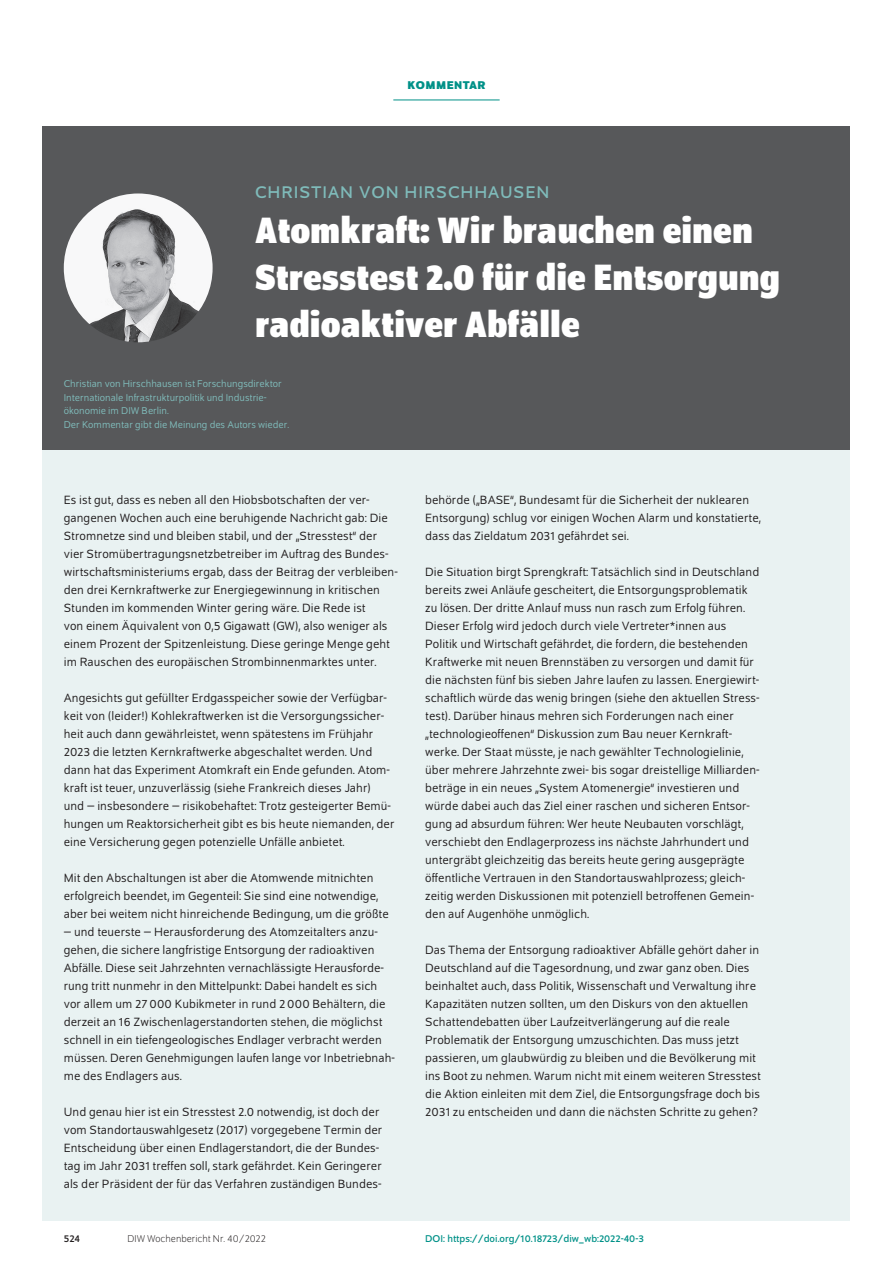
<style>
.page{position:relative;width:893px;height:1263px;background:#fff}
.page>*{position:absolute;margin:0;border:0;box-sizing:border-box;transform-origin:0 0}
.t1{font:700 semi-condensed 39px/46.8px "Schumpeter";color:#fff}
.t2{font:18px "Schumpeter";letter-spacing:.05em;color:#7fbbba}
.t3{font:12.75px/18px "Schumpeter Blond";letter-spacing:.005em;color:#231f20}
.t4{font:700 12px "Schumpeter";letter-spacing:.04em;color:#009188}
.t5{font:10.5px/13.5px "Schumpeter Blond";color:#7fbbba}
.t6{font:10.5px "Schumpeter";color:#009188}
.t7{font:300 10.5px "Schumpeter";color:#231f20}
.t8{font:10.5px "Schumpeter";color:#231f20}
</style>
<div class="page">
<div style="left:43px;top:126px;width:807px;height:324px;background:#57585a"></div>
<hr style="left:393px;top:100px;width:107px;height:1px;background:#009188">
<img style="left:64px;top:193px;width:149px;height:149px;border-radius:74px">
<div style="left:43px;top:450px;width:807px;height:770px;background:#e9f2f2"></div>
<p class="t4" style="left:407px;top:79px;width:80px">KOMMENTAR</p>
<h2 class="t2" style="left:255px;top:183px;width:296px">CHRISTIAN VON HIRSCHHAUSEN</h2>
<h1 class="t1" style="left:255px;top:207px;width:526px">Atomkraft: Wir brauchen einen<br>Stresstest 2.0 für die Entsorgung radioaktiver Abfälle</h1>
<p class="t5" style="left:64px;top:377px;width:227px">Christian von Hirschhausen ist Forschungsdirektor Internationale Infrastrukturpolitik und Industrie&shy;ökonomie im DIW Berlin.<br>Der Kommentar gibt die Meinung des Autors wieder.</p>
<p class="t3" style="left:64px;top:491px;width:336px">Es ist gut, dass es neben all den Hiobsbotschaften der ver&shy;gangenen Wochen auch eine beruhigende Nachricht gab: Die Stromnetze sind und bleiben stabil, und der „Stresstest“ der vier Stromübertragungsnetzbetreiber im Auftrag des Bundes&shy;wirtschaftsministeriums ergab, dass der Beitrag der verbleiben&shy;den drei Kernkraftwerke zur Energiegewinnung in kritischen Stunden im kommenden Winter gering wäre. Die Rede ist<br>von einem Äquivalent von 0,5 Gigawatt (GW), also weniger als einem Prozent der Spitzenleistung. Diese geringe Menge geht im Rauschen des europäischen Strombinnenmarktes unter.</p>
<p class="t3" style="left:64px;top:689px;width:332px">Angesichts gut gefüllter Erdgasspeicher sowie der Verfügbar&shy;keit von (leider!) Kohlekraftwerken ist die Versorgungssicher&shy;heit auch dann gewährleistet, wenn spätestens im Frühjahr 2023 die letzten Kernkraftwerke abgeschaltet werden. Und dann hat das Experiment Atomkraft ein Ende gefunden. Atom&shy;kraft ist teuer, unzuverlässig (siehe Frankreich dieses Jahr) und – insbesondere – risikobehaftet: Trotz gesteigerter Bemü&shy;hungen um Reaktorsicherheit gibt es bis heute niemanden, der eine Versicherung gegen potenzielle Unfälle anbietet.</p>
<p class="t3" style="left:64px;top:869px;width:326px">Mit den Abschaltungen ist aber die Atomwende mitnichten erfolgreich beendet, im Gegenteil: Sie sind eine notwendige, aber bei weitem nicht hinreichende Bedingung, um die größte</p>
<p class="t3" style="left:64px;top:923px;width:333px">– und teuerste – Herausforderung des Atomzeitalters anzu&shy;gehen, die sichere langfristige Entsorgung der radioaktiven Abfälle. Diese seit Jahrzehnten vernachlässigte Herausforde&shy;rung tritt nunmehr in den Mittelpunkt: Dabei handelt es sich vor allem um 27000 Kubikmeter in rund 2000 Behältern, die derzeit an 16 Zwischenlagerstandorten stehen, die möglichst schnell in ein tiefengeologisches Endlager verbracht werden müssen. Deren Genehmigungen laufen lange vor Inbetriebnah&shy;me des Endlagers aus.</p>
<p class="t3" style="left:64px;top:1103px;width:320px">Und genau hier ist ein Stresstest 2.0 notwendig, ist doch der vom Standortauswahlgesetz (2017) vorgegebene Termin der Entscheidung über einen Endlagerstandort, die der Bundes&shy;tag im Jahr 2031 treffen soll, stark gefährdet. Kein Geringerer als der Präsident der für das Verfahren zuständigen Bundes-</p>
<p class="t8" style="left:64px;top:1233px;width:18px">524</p>
<p class="t7" style="left:128px;top:1234px;width:140px">DIW Wochenbericht Nr. 40/2022</p>
<p class="t3" style="left:425px;top:491px;width:337px">behörde („BASE“, Bundesamt für die Sicherheit der nuklearen<br>Entsorgung) schlug vor einigen Wochen Alarm und konstatierte, dass das Zieldatum 2031 gefährdet sei.</p>
<p class="t3" style="left:425px;top:563px;width:336px">Die Situation birgt Sprengkraft: Tatsächlich sind in Deutschland bereits zwei Anläufe gescheitert, die Entsorgungsproblematik zu lösen. Der dritte Anlauf muss nun rasch zum Erfolg führen.<br>Dieser Erfolg wird jedoch durch viele Vertreter*innen aus Politik und Wirtschaft gefährdet, die fordern, die bestehenden Kraftwerke mit neuen Brennstäben zu versorgen und damit für die nächsten fünf bis sieben Jahre laufen zu lassen. Energiewirt&shy;schaftlich würde das wenig bringen (siehe den aktuellen Stress&shy;test). Darüber hinaus mehren sich Forderungen nach einer „technologieoffenen“ Diskussion zum Bau neuer Kernkraft&shy;werke. Der Staat müsste, je nach gewählter Technologielinie, über mehrere Jahrzehnte zwei- bis sogar dreistellige Milliarden&shy;beträge in ein neues „System Atomenergie“ investieren und würde dabei auch das Ziel einer raschen und sicheren Entsor&shy;gung ad absurdum führen: Wer heute Neubauten vorschlägt, verschiebt den Endlagerprozess ins nächste Jahrhundert und untergräbt gleichzeitig das bereits heute gering ausgeprägte öffentliche Vertrauen in den Standortauswahlprozess; gleich&shy;zeitig werden Diskussionen mit potenziell betroffenen Gemein&shy;den auf Augenhöhe unmöglich.</p>
<p class="t3" style="left:425px;top:941px;width:337px">Das Thema der Entsorgung radioaktiver Abfälle gehört daher in Deutschland auf die Tagesordnung, und zwar ganz oben. Dies beinhaltet auch, dass Politik, Wissenschaft und Verwaltung ihre Kapazitäten nutzen sollten, um den Diskurs von den aktuellen Schattendebatten über Laufzeitverlängerung auf die reale Problematik der Entsorgung umzuschichten. Das muss jetzt passieren, um glaubwürdig zu bleiben und die Bevölkerung mit ins Boot zu nehmen. Warum nicht mit einem weiteren Stresstest die Aktion einleiten mit dem Ziel, die Entsorgungsfrage doch bis 2031 zu entscheiden und dann die nächsten Schritte zu gehen?</p>
<p class="t6" style="left:425px;top:1233px;width:220px">DOI: https://doi.org/10.18723/diw_wb:2022-40-3</p>
</div>
